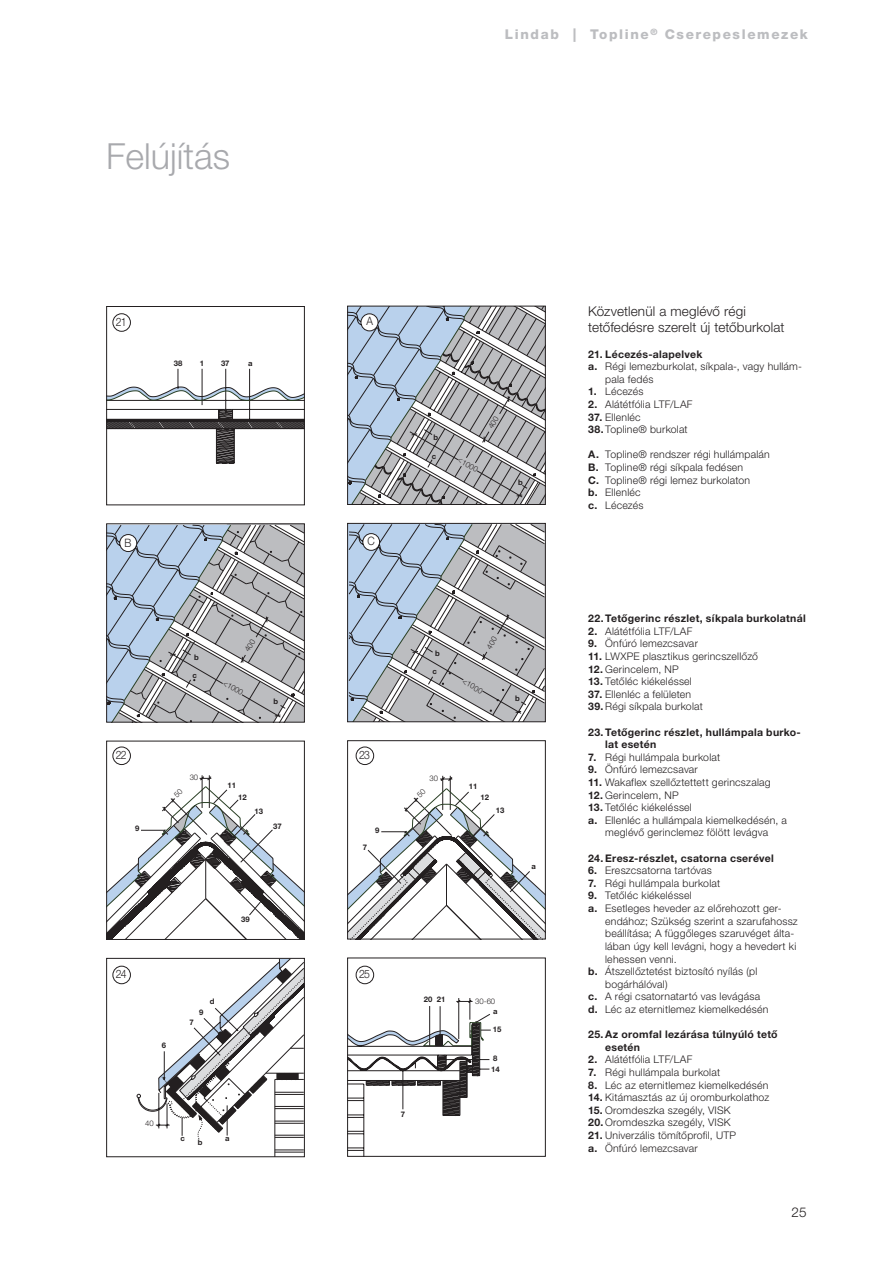
<style>
.page{position:relative;width:893px;height:1263px;background:#fff}
.page>*{position:absolute;margin:0;border:0;box-sizing:border-box;transform-origin:0 0}
.t1{font:300 36px "Helvetica Neue LT Pro";color:#a8a9ad}
.t2{font:300 13.5px/16.2px "Helvetica Neue LT Pro";letter-spacing:.01em;color:#231f20}
.t3{font:800 13.5px "Helvetica Neue LT Pro";letter-spacing:.12em;color:#bcbdc0}
.t4{font:300 11.55px "Helvetica Neue LT Pro";letter-spacing:-.07em;color:#231f20;scale:.9 1}
.t5{font:300 10.5px/12.6px "Helvetica Neue LT Pro";letter-spacing:.02em;color:#231f20}
.t6{font:700 10.5px/12.6px "Helvetica Neue LT Pro";letter-spacing:.025em;color:#231f20}
.t7{font:700 7.65px/10.6px "Helvetica Neue LT Pro";color:#231f20}
.t8{font:300 7.65px "Helvetica Neue LT Pro";color:#231f20}
.s1{font-weight:700}
</style>
<div class="page">
<svg style="left:108px;top:369px;width:195px;height:95px"></svg>
<div style="left:106px;top:306px;width:199px;height:199px;border:1px solid #231f20"></div>
<div style="left:113px;top:313px;width:18px;height:19px;border:1px solid #231f20;border-radius:50%"></div>
<div style="left:106px;top:741px;width:199px;height:199px;border:1px solid #231f20"></div>
<div style="left:113px;top:747px;width:18px;height:18px;border:1px solid #231f20;border-radius:50%"></div>
<div style="left:347px;top:740px;width:199px;height:199px;border:1px solid #231f20"></div>
<div style="left:356px;top:747px;width:18px;height:18px;border:1px solid #231f20;border-radius:50%"></div>
<svg style="left:137px;top:960px;width:166px;height:195px"></svg>
<div style="left:106px;top:958px;width:199px;height:199px;border:1px solid #231f20"></div>
<div style="left:113px;top:966px;width:18px;height:18px;border:1px solid #231f20;border-radius:50%"></div>
<svg style="left:349px;top:998px;width:142px;height:157px"></svg>
<div style="left:347px;top:958px;width:199px;height:199px;border:1px solid #231f20"></div>
<div style="left:356px;top:966px;width:18px;height:18px;border:1px solid #231f20;border-radius:50%"></div>
<svg style="left:348px;top:306px;width:197px;height:198px;background:#aeb4bd"></svg>
<svg style="left:348px;top:523px;width:197px;height:199px;background:#b2bac3"></svg>
<svg style="left:107px;top:524px;width:197px;height:198px;background:#b3bac3"></svg>
<svg style="left:107px;top:775px;width:197px;height:164px"></svg>
<svg style="left:348px;top:776px;width:197px;height:163px"></svg>
<h1 class="t1" style="left:106px;top:134px;width:125px">Felújítás</h1>
<p class="t4" style="left:116px;top:315px;width:14px">21</p>
<p class="t7" style="left:174px;top:358px;width:10px">38</p>
<p class="t7" style="left:200px;top:358px;width:6px">1</p>
<p class="t7" style="left:221px;top:358px;width:10px">37</p>
<p class="t7" style="left:248px;top:358px;width:6px">a</p>
<p class="t4" style="left:125px;top:535px;width:9px">B</p>
<p class="t4" style="left:116px;top:748px;width:14px">22</p>
<p class="t7" style="left:135px;top:823px;width:6px">9</p>
<p class="t7" style="left:194px;top:652px;width:6px">b</p>
<p class="t7" style="left:192px;top:669px;width:6px">c</p>
<p class="t8" style="left:226px;top:678px;width:23px;rotate:30deg">&lt;1000</p>
<p class="t7" style="left:274px;top:696px;width:6px">b</p>
<p class="t8" style="left:190px;top:773px;width:10px">30</p>
<p class="t7" style="left:227px;top:780px;width:10px">11</p>
<p class="t7" style="left:238px;top:791px;width:10px">12</p>
<p class="t7" style="left:254px;top:806px;width:10px">13</p>
<p class="t7" style="left:273px;top:820px;width:10px">37</p>
<p class="t4" style="left:116px;top:967px;width:14px">24</p>
<p class="t7" style="left:241px;top:913px;width:10px">39</p>
<p class="t7" style="left:162px;top:1040px;width:6px">6</p>
<p class="t7" style="left:210px;top:996px;width:6px">d</p>
<p class="t7" style="left:199px;top:1006px;width:6px">9</p>
<p class="t7" style="left:190px;top:1017px;width:6px">7</p>
<p class="t8" style="left:145px;top:1119px;width:10px">40</p>
<p class="t7" style="left:181px;top:1133px;width:6px">c</p>
<p class="t7" style="left:198px;top:1137px;width:6px">b</p>
<p class="t7" style="left:225px;top:1133px;width:6px">a</p>
<p class="t3" style="left:505px;top:27px;width:304px">Lindab | Topline<sup>®</sup> Cserepeslemezek</p>
<p class="t4" style="left:367px;top:314px;width:9px">A</p>
<p class="t4" style="left:367px;top:533px;width:10px">C</p>
<p class="t7" style="left:434px;top:431px;width:6px">b</p>
<p class="t7" style="left:432px;top:450px;width:6px">c</p>
<p class="t8" style="left:461px;top:455px;width:23px;rotate:30deg">&lt;1000</p>
<p class="t7" style="left:518px;top:477px;width:6px">b</p>
<p class="t4" style="left:359px;top:748px;width:14px">23</p>
<p class="t7" style="left:363px;top:841px;width:6px">7</p>
<p class="t7" style="left:375px;top:825px;width:6px">9</p>
<p class="t7" style="left:435px;top:648px;width:6px">b</p>
<p class="t7" style="left:432px;top:666px;width:6px">c</p>
<p class="t8" style="left:466px;top:676px;width:23px;rotate:30deg">&lt;1000</p>
<p class="t7" style="left:515px;top:693px;width:6px">b</p>
<p class="t8" style="left:429px;top:773px;width:10px">30</p>
<p class="t7" style="left:469px;top:781px;width:10px">11</p>
<p class="t7" style="left:481px;top:792px;width:10px">12</p>
<p class="t7" style="left:496px;top:805px;width:10px">13</p>
<p class="t7" style="left:532px;top:860px;width:6px">a</p>
<p class="t4" style="left:359px;top:967px;width:14px">25</p>
<p class="t7" style="left:401px;top:1108px;width:6px">7</p>
<p class="t7" style="left:424px;top:994px;width:23px">20 21</p>
<p class="t8" style="left:475px;top:996px;width:22px">30-60</p>
<p class="t7" style="left:493px;top:1006px;width:6px">a</p>
<p class="t7" style="left:493px;top:1023px;width:10px">15</p>
<p class="t7" style="left:491px;top:1053px;width:10px">8<br>14</p>
<p class="t2" style="left:588px;top:303px;width:198px">Közvetlenül a meglévő régi tetőfedésre szerelt új tetőburkolat</p>
<p class="t6" style="left:588px;top:347px;width:116px">21. Lécezés-alapelvek</p>
<p class="t5" style="left:588px;top:360px;width:215px"><span class="s1">a.</span> Régi lemezburkolat, síkpala-, vagy hullám-</p>
<p class="t5" style="left:605px;top:373px;width:50px">pala fedés</p>
<p class="t5" style="left:588px;top:385px;width:57px"><span class="s1">1.</span> Lécezés</p>
<p class="t5" style="left:588px;top:398px;width:106px"><span class="s1">2.</span> Alátétfólia LTF/LAF</p>
<p class="t5" style="left:588px;top:410px;width:54px"><span class="s1">37.</span> Ellenléc</p>
<p class="t5" style="left:588px;top:423px;width:101px"><span class="s1">38.</span> Topline® burkolat</p>
<p class="t5" style="left:588px;top:448px;width:183px"><span class="s1">A.</span> Topline® rendszer régi hullámpalán<br><span class="s1">B.</span> Topline® régi síkpala fedésen<br><span class="s1">C.</span> Topline® régi lemez burkolaton<br><span class="s1">b.</span> Ellenléc<br><span class="s1">c.</span> Lécezés</p>
<p class="t6" style="left:588px;top:612px;width:219px">22.Tetőgerinc részlet, síkpala burkolatnál</p>
<p class="t5" style="left:588px;top:625px;width:106px"><span class="s1">2.</span> Alátétfólia LTF/LAF</p>
<p class="t5" style="left:588px;top:637px;width:111px"><span class="s1">9.</span> Önfúró lemezcsavar</p>
<p class="t5" style="left:588px;top:650px;width:171px"><span class="s1">11.</span> LWXPE plasztikus gerincszellőző</p>
<p class="t5" style="left:588px;top:662px;width:92px"><span class="s1">12.</span> Gerincelem, NP</p>
<p class="t5" style="left:588px;top:675px;width:105px"><span class="s1">13.</span> Tetőléc kiékeléssel</p>
<p class="t5" style="left:588px;top:688px;width:104px"><span class="s1">37.</span> Ellenléc a felületen</p>
<p class="t5" style="left:588px;top:700px;width:116px"><span class="s1">39.</span> Régi síkpala burkolat</p>
<p class="t6" style="left:605px;top:725px;width:197px;text-indent:-17px">23. Tetőgerinc részlet, hullámpala burko&shy;lat esetén</p>
<p class="t5" style="left:588px;top:751px;width:133px"><span class="s1">7.</span> Régi hullámpala burkolat</p>
<p class="t5" style="left:588px;top:763px;width:111px"><span class="s1">9.</span> Önfúró lemezcsavar</p>
<p class="t5" style="left:588px;top:776px;width:184px"><span class="s1">11.</span> Wakaflex szellőztettett gerincszalag</p>
<p class="t5" style="left:588px;top:788px;width:92px"><span class="s1">12.</span> Gerincelem, NP</p>
<p class="t5" style="left:588px;top:801px;width:105px"><span class="s1">13.</span> Tetőléc kiékeléssel</p>
<p class="t5" style="left:588px;top:814px;width:200px"><span class="s1">a.</span> Ellenléc a hullámpala kiemelkedésén, a</p>
<p class="t5" style="left:605px;top:826px;width:165px">meglévő gerinclemez fölött levágva</p>
<p class="t6" style="left:588px;top:851px;width:187px">24. Eresz-részlet, csatorna cserével</p>
<p class="t5" style="left:588px;top:864px;width:125px"><span class="s1">6.</span> Ereszcsatorna tartóvas</p>
<p class="t5" style="left:588px;top:877px;width:133px"><span class="s1">7.</span> Régi hullámpala burkolat</p>
<p class="t5" style="left:588px;top:889px;width:105px"><span class="s1">9.</span> Tetőléc kiékeléssel</p>
<p class="t5" style="left:588px;top:902px;width:195px"><span class="s1">a.</span> Esetleges heveder az előrehozott ger-</p>
<p class="t5" style="left:605px;top:914px;width:194px">endához; Szükség szerint a szarufahossz</p>
<p class="t5" style="left:605px;top:927px;width:191px">beállítása; A függőleges szaruvéget álta-</p>
<p class="t5" style="left:605px;top:940px;width:193px">lában úgy kell levágni, hogy a hevedert ki</p>
<p class="t5" style="left:605px;top:952px;width:73px">lehessen venni.</p>
<p class="t5" style="left:588px;top:965px;width:171px"><span class="s1">b.</span> Átszellőztetést biztosító nyílás (pl</p>
<p class="t5" style="left:605px;top:977px;width:64px">bogárhálóval)</p>
<p class="t5" style="left:588px;top:990px;width:174px"><span class="s1">c.</span> A régi csatornatartó vas levágása</p>
<p class="t5" style="left:588px;top:1003px;width:182px"><span class="s1">d.</span> Léc az eternitlemez kiemelkedésén</p>
<p class="t6" style="left:605px;top:1028px;width:174px;text-indent:-17px">25.Az oromfal lezárása túlnyúló tető esetén</p>
<p class="t5" style="left:588px;top:1053px;width:106px"><span class="s1">2.</span> Alátétfólia LTF/LAF</p>
<p class="t5" style="left:588px;top:1066px;width:133px"><span class="s1">7.</span> Régi hullámpala burkolat</p>
<p class="t5" style="left:588px;top:1078px;width:182px"><span class="s1">8.</span> Léc az eternitlemez kiemelkedésén</p>
<p class="t5" style="left:588px;top:1091px;width:183px"><span class="s1">14.</span> Kitámasztás az új oromburkolathoz</p>
<p class="t5" style="left:588px;top:1103px;width:144px"><span class="s1">15.</span> Oromdeszka szegély, VISK</p>
<p class="t5" style="left:588px;top:1116px;width:144px"><span class="s1">20.</span> Oromdeszka szegély, VISK</p>
<p class="t5" style="left:588px;top:1129px;width:150px"><span class="s1">21.</span> Univerzális tömítőprofil, UTP <span class="s1">a.</span> Önfúró lemezcsavar</p>
<p class="t2" style="left:791px;top:1204px;width:17px">25</p>
</div>
